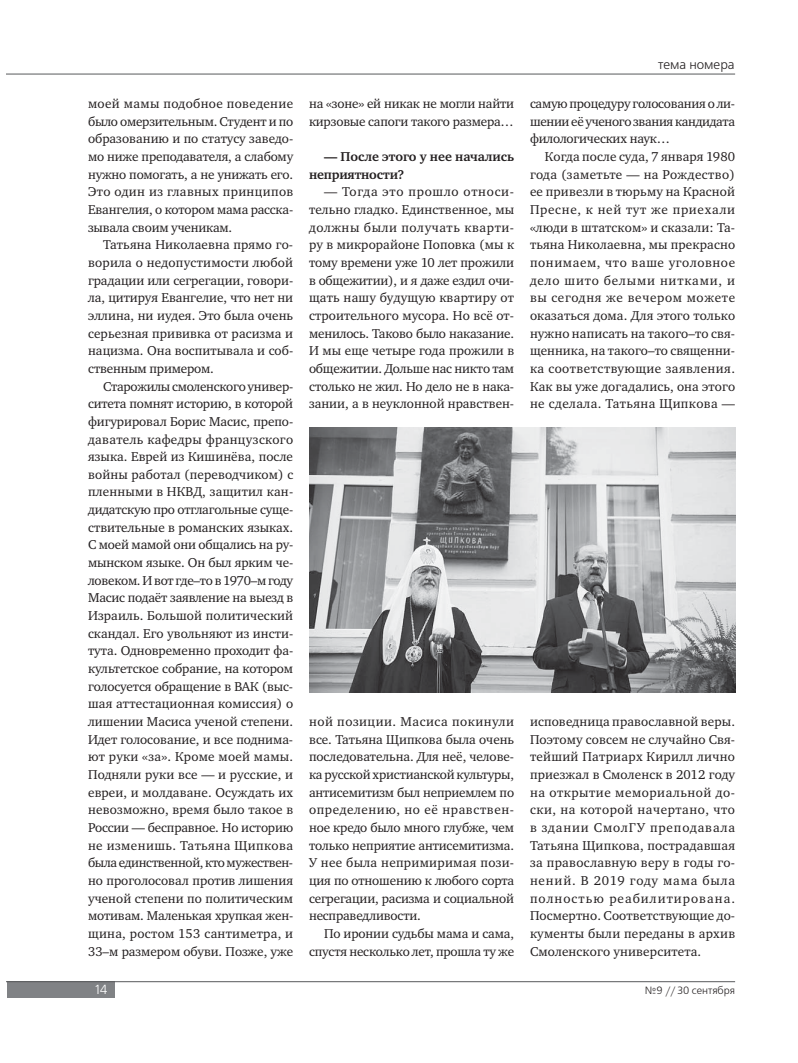
<style>
.page{position:relative;width:798px;height:1063px;background:#fff}
.page>*{position:absolute;margin:0;border:0;box-sizing:border-box;transform-origin:0 0}
.t1{font:13.12px/17.6px "Charter ITC";letter-spacing:-.015em;color:#231f20;text-align:justify}
.t2{font:700 13.12px/17.6px "Charter ITC";letter-spacing:-.005em;color:#231f20}
.t3{font:13.12px "Free Set C";color:#231f20}
.t4{font:13.12px "Free Set C";color:#fff}
.t5{font:10.5px "Free Set C";color:#231f20}
</style>
<div class="page">
<div style="left:7px;top:982px;width:108px;height:16px;background:#808285"></div>
<hr style="left:7px;top:981px;width:727px;height:1px;background:#58595b">
<hr style="left:7px;top:74px;width:727px;height:1px;background:#58595b">
<img style="left:309px;top:428px;width:425px;height:264px">
<p class="t1" style="left:88px;top:95px;width:206px">моей мамы подобное поведение было омерзительным. Студент и по образованию и по статусу заведо&shy;мо ниже преподавателя, а слабому нужно помогать, а не унижать его.<br>Это один из главных принципов Евангелия, о котором мама расска&shy;зывала своим ученикам.</p>
<p class="t1" style="left:88px;top:237px;width:206px;text-indent:15px">Татьяна Николаевна прямо го&shy;ворила о недопустимости любой градации или сегрегации, говори&shy;ла, цитируя Евангелие, что нет ни эллина, ни иудея. Это была очень серьезная прививка от расизма и нацизма. Она воспитывала и соб&shy;ственным примером.</p>
<p class="t1" style="left:88px;top:378px;width:206px;text-indent:15px">Старожилы смоленского универ&shy;ситета помнят историю, в которой фигурировал Борис Масис, препо&shy;даватель кафедры французского языка. Еврей из Кишинёва, после войны работал (переводчиком) с пленными в НКВД, защитил кан&shy;дидатскую про отглагольные суще&shy;ствительные в романских языках.<br>С моей мамой они общались на ру&shy;мынском языке. Он был ярким че&shy;ловеком. И вот где–то в 1970–м году Масис подаёт заявление на выезд в Израиль. Большой политический скандал. Его увольняют из инсти&shy;тута. Одновременно проходит фа&shy;культетское собрание, на котором голосуется обращение в ВАК (выс&shy;шая аттестационная комиссия) о лишении Масиса ученой степени.<br>Идет голосование, и все поднима&shy;ют руки «за». Кроме моей мамы.<br>Подняли руки все — и русские, и евреи, и молдаване. Осуждать их невозможно, время было такое в России — бесправное. Но историю не изменишь. Татьяна Щипкова была единственной, кто мужествен&shy;но проголосовал против лишения ученой степени по политическим мотивам. Маленькая хрупкая жен&shy;щина, ростом 153 сантиметра, и 33–м размером обуви. Позже, уже</p>
<p class="t1" style="left:309px;top:95px;width:206px">на «зоне» ей никак не могли найти кирзовые сапоги такого размера…</p>
<p class="t2" style="left:309px;top:148px;width:206px;text-indent:15px">— После этого у нее начались неприятности?</p>
<p class="t1" style="left:309px;top:184px;width:206px;text-indent:15px">— Тогда это прошло относи&shy;тельно гладко. Единственное, мы должны были получать кварти&shy;ру в микрорайоне Поповка (мы к тому времени уже 10 лет прожили в общежитии), и я даже ездил очи&shy;щать нашу будущую квартиру от строительного мусора. Но всё от&shy;менилось. Таково было наказание.<br>И мы еще четыре года прожили в общежитии. Дольше нас никто там столько не жил. Но дело не в нака&shy;зании, а в неуклонной нравствен-</p>
<p class="t1" style="left:309px;top:714px;width:206px">ной позиции. Масиса покинули все. Татьяна Щипкова была очень последовательна. Для неё, челове&shy;ка русской христианской культуры, антисемитизм был неприемлем по определению, но её нравствен&shy;ное кредо было много глубже, чем только неприятие антисемитизма.<br>У нее была непримиримая пози&shy;ция по отношению к любого сорта сегрегации, расизма и социальной несправедливости.</p>
<p class="t1" style="left:309px;top:926px;width:206px;text-align:right">По иронии судьбы мама и сама, спустя несколько лет, прошла ту же</p>
<p class="t3" style="left:657px;top:58px;width:78px">тема номера</p>
<p class="t1" style="left:530px;top:95px;width:206px">самую процедуру голосования о ли&shy;шении её ученого звания кандидата филологических наук…</p>
<p class="t1" style="left:530px;top:148px;width:206px;text-indent:15px">Когда после суда, 7 января 1980 года (заметьте — на Рождество) ее привезли в тюрьму на Красной Пресне, к ней тут же приехали «люди в штатском» и сказали: Та&shy;тьяна Николаевна, мы прекрасно понимаем, что ваше уголовное дело шито белыми нитками, и вы сегодня же вечером можете оказаться дома. Для этого только нужно написать на такого–то свя&shy;щенника, на такого–то священни&shy;ка соответствующие заявления.<br>Как вы уже догадались, она этого не сделала. Татьяна Щипкова —</p>
<p class="t1" style="left:530px;top:714px;width:206px">исповедница православной веры.<br>Поэтому совсем не случайно Свя&shy;тейший Патриарх Кирилл лично приезжал в Смоленск в 2012 году на открытие мемориальной до&shy;ски, на которой начертано, что в здании СмолГУ преподавала Татьяна Щипкова, пострадавшая за православную веру в годы го&shy;нений. В 2019 году мама была полностью реабилитирована.<br>Посмертно. Соответствующие до&shy;кументы были переданы в архив Смоленского университета.</p>
<p class="t4" style="left:95px;top:984px;width:14px">14</p>
<p class="t5" style="left:644px;top:986px;width:92px">№9 // 30 сентября</p>
</div>
